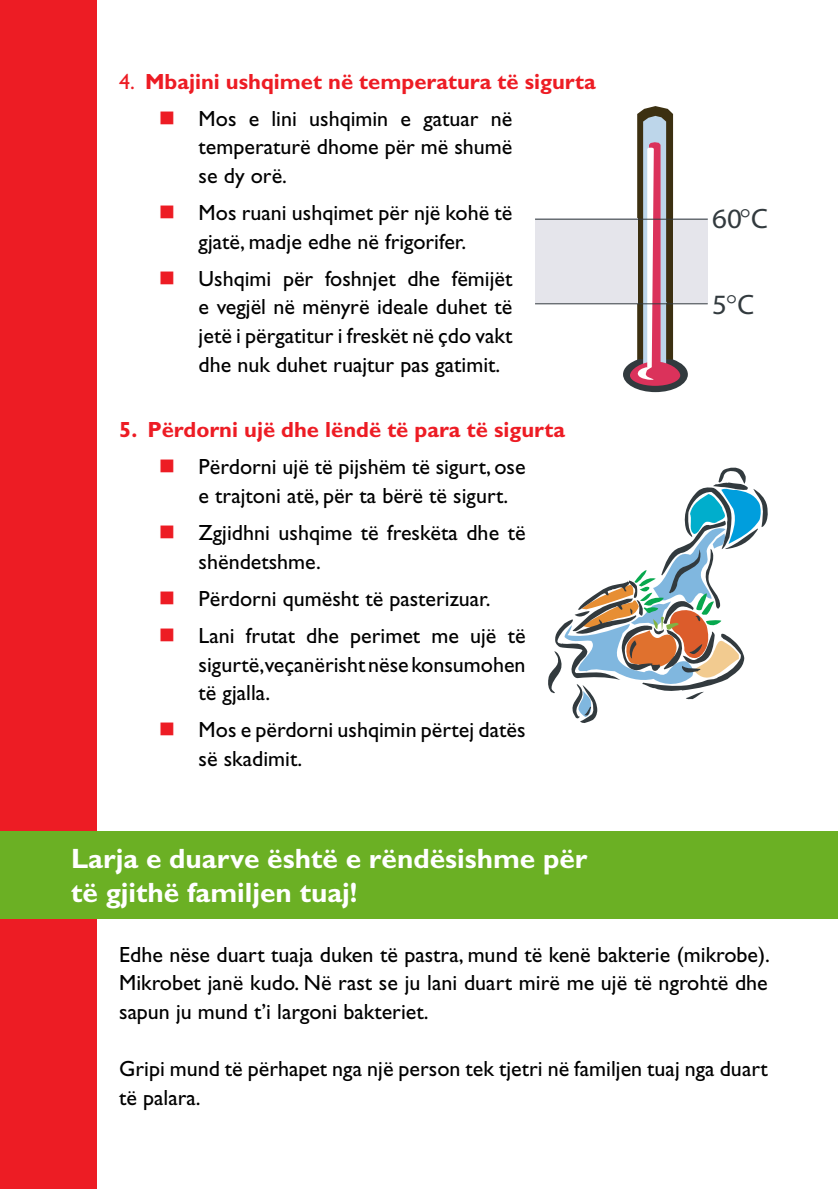
<style>
.page{position:relative;width:840px;height:1191px;background:#fff}
.page>*{position:absolute;margin:0;border:0;box-sizing:border-box;transform-origin:0 0}
.t1{font:700 28px/33.6px "Gill Sans";color:#fff}
.t2{font:28px "Myriad MM 158 591 52 197";color:#323a3e}
.t3{font:22px/28.6px "Gill Sans";color:#000;text-align:justify}
.t4{font:700 22px "Gill Sans";color:#ed1c24}
.s1{font-weight:400}
.s2{color:#ed1c24}
</style>
<div class="page">
<div style="left:0;top:0;width:97px;height:1189px;background:#ed1c24"></div>
<svg style="left:618px;top:106px;width:73px;height:287px"></svg>
<div style="left:535px;top:218px;width:102px;height:85px;background:#e5e5eb"></div>
<div style="left:672px;top:218px;width:35px;height:86px;background:#e5e5eb"></div>
<hr style="left:535px;top:303px;width:172px;height:1px;background:#323a3e">
<hr style="left:535px;top:219px;width:172px;height:1px;background:#323a3e">
<svg style="left:548px;top:467px;width:220px;height:256px"></svg>
<div style="left:0;top:831px;width:837px;height:87px;background:#6bb024"></div>
<p class="t4" style="left:119px;top:68px;width:478px"><span class="s1">4.</span> Mbajini ushqimet në temperatura të sigurta</p>
<p class="t3" style="left:198px;top:104px;width:315px;text-indent:-40px"><span class="s2">■</span> Mos e lini ushqimin e gatuar në temperaturë dhome për më shumë se dy orë.</p>
<p class="t3" style="left:159px;top:198px;width:355px;text-align:center"><span class="s2">■</span> Mos ruani ushqimet për një kohë të gjatë, madje edhe në frigorifer.</p>
<p class="t3" style="left:198px;top:264px;width:315px;text-indent:-40px"><span class="s2">■</span> Ushqimi për foshnjet dhe fëmijët e vegjël në mënyrë ideale duhet të jetë i përgatitur i freskët në çdo vakt dhe nuk duhet ruajtur pas gatimit.</p>
<p class="t4" style="left:119px;top:417px;width:447px">5. Përdorni ujë dhe lëndë të para të sigurta</p>
<p class="t3" style="left:198px;top:453px;width:328px;text-indent:-40px"><span class="s2">■</span> Përdorni ujë të pijshëm të sigurt, ose e trajtoni atë, për ta bërë të sigurt.</p>
<p class="t3" style="left:198px;top:518px;width:328px;text-indent:-40px"><span class="s2">■</span> Zgjidhni ushqime të freskëta dhe të shëndetshme.</p>
<p class="t3" style="left:159px;top:584px;width:333px"><span class="s2">■</span> Përdorni qumësht të pasterizuar.</p>
<p class="t3" style="left:198px;top:621px;width:328px;text-indent:-40px"><span class="s2">■</span> Lani frutat dhe perimet me ujë të sigurtë,veçanërisht nëse konsumohen të gjalla.</p>
<p class="t3" style="left:198px;top:715px;width:328px;text-indent:-40px"><span class="s2">■</span> Mos e përdorni ushqimin përtej datës së skadimit.</p>
<p class="t1" style="left:71px;top:842px;width:517px">Larja e duarve është e rëndësishme për të gjithë familjen tuaj!</p>
<p class="t2" style="left:711px;top:202px;width:57px">60 C</p>
<p class="t2" style="left:711px;top:287px;width:44px">5 C</p>
<p class="t3" style="left:119px;top:940px;width:652px">Edhe nëse duart tuaja duken të pastra, mund të kenë bakterie (mikrobe).<br>Mikrobet janë kudo. Në rast se ju lani duart mirë me ujë të ngrohtë dhe sapun ju mund t’i largoni bakteriet.</p>
<p class="t3" style="left:119px;top:1054px;width:649px">Gripi mund të përhapet nga një person tek tjetri në familjen tuaj nga duart të palara.</p>
</div>
